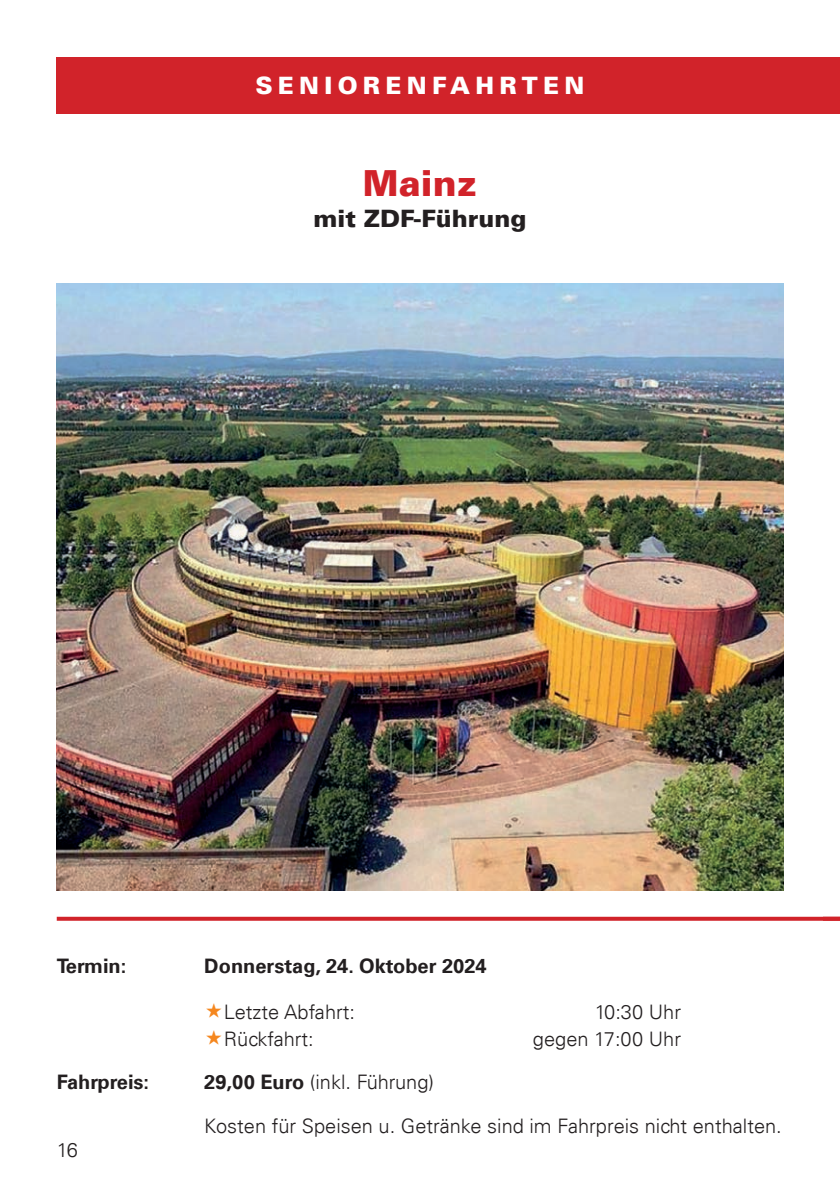
<style>
.page{position:relative;width:840px;height:1191px;background:#fff}
.page>*{position:absolute;margin:0;border:0;box-sizing:border-box;transform-origin:0 0}
.t1{font:900 36px "Univers LT";color:#d1232a}
.t2{font:900 24px "Univers LT";letter-spacing:.22em;color:#fff}
.t3{font:900 24px "Univers LT";color:#231f20}
.t4{font:300 20px/43.8px "Univers LT";color:#231f20}
.t5{font:700 20px "Univers LT";color:#231f20}
.s1{font-weight:700}
</style>
<div class="page">
<svg style="left:57px;top:916px;width:765px;height:4px;background:#d94d52"></svg>
<div style="left:57px;top:57px;width:782px;height:56px;background:#d1232a"></div>
<svg style="left:822px;top:916px;width:17px;height:4px"></svg>
<img style="left:57px;top:283px;width:725px;height:607px">
<p class="t2" style="left:255px;top:70px;width:330px">SENIORENFAHRTEN</p>
<h1 class="t1" style="left:363px;top:161px;width:116px">Mainz</h1>
<p class="t3" style="left:313px;top:203px;width:214px">mit ZDF-Führung</p>
<p class="t5" style="left:57px;top:954px;width:71px">Termin:</p>
<p class="t5" style="left:204px;top:954px;width:284px">Donnerstag, 24. Oktober 2024</p>
<p class="t4" style="left:224px;top:990px;width:132px">Letzte Abfahrt:</p>
<p class="t4" style="left:594px;top:990px;width:88px">10:30 Uhr</p>
<p class="t4" style="left:224px;top:1016px;width:91px">Rückfahrt:</p>
<p class="t4" style="left:532px;top:1016px;width:149px">gegen 17:00 Uhr</p>
<p class="t5" style="left:57px;top:1070px;width:94px">Fahrpreis:</p>
<p class="t4" style="left:204px;top:1060px;width:578px"><span class="s1">29,00 Euro</span> (inkl. Führung)<br>Kosten für Speisen u. Getränke sind im Fahrpreis nicht enthalten.</p>
<p class="t4" style="left:57px;top:1127px;width:23px">16</p>
</div>
